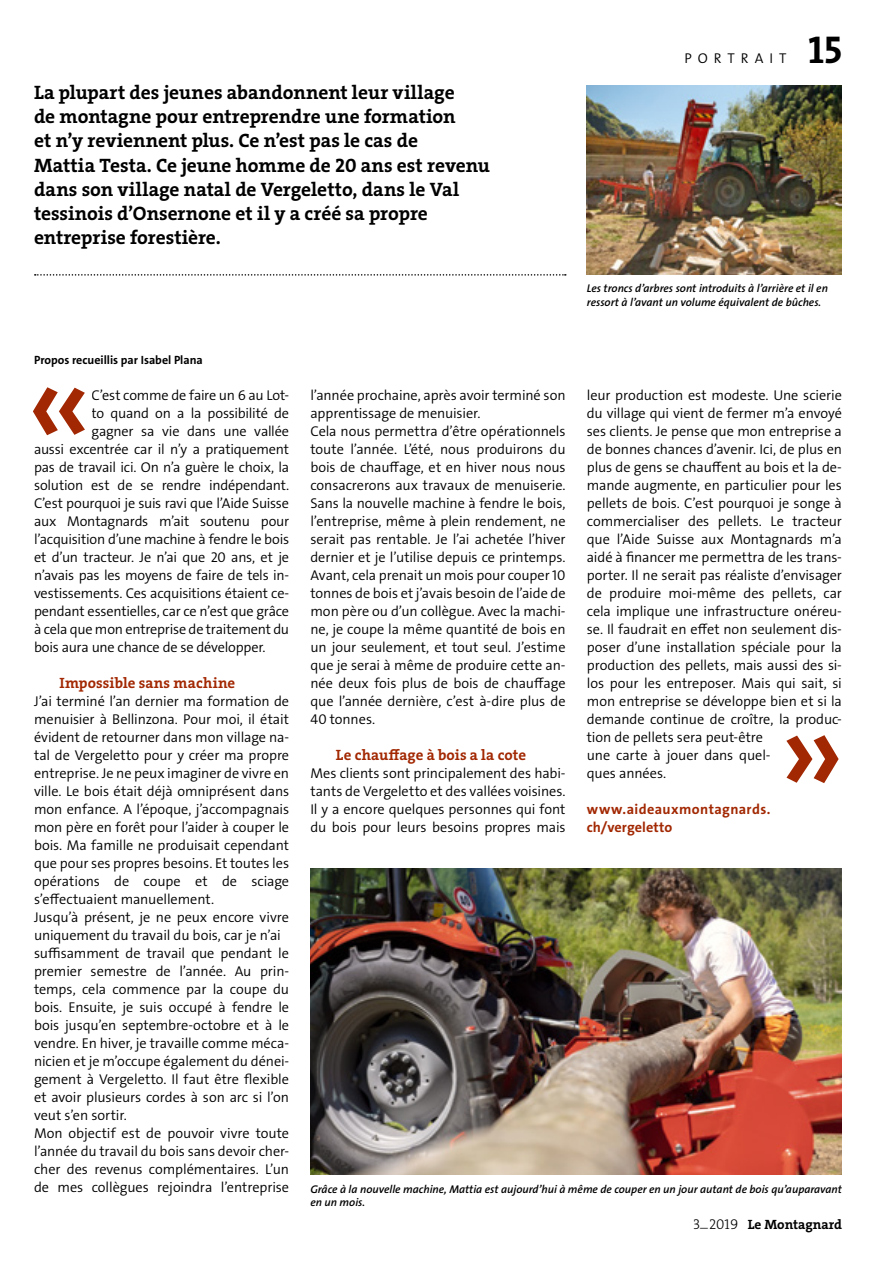
<style>
.page{position:relative;width:893px;height:1263px;background:#fff}
.page>*{position:absolute;margin:0;border:0;box-sizing:border-box;transform-origin:0 0}
.t1{font:128.25px "The Serif LP6 Se Bld";color:#a22803}
.t2{font:39px "The Serif LP7 Bld";color:#000}
.t3{font:19.5px/24px "The Serif LP7 Bld";letter-spacing:-.005em;color:#000}
.t4{font:15px "The Serif LP7 Bld";letter-spacing:.01em;color:#a22803}
.t5{font:14.25px/18px "The Sans LP4 Se Lig";letter-spacing:-.005em;color:#000}
.t6{font:14.25px/18px "The Sans LP7 Bld";letter-spacing:.025em;color:#a22803}
.t7{font:14.25px "The Sans LP4 Se Lig";letter-spacing:.415em;color:#000}
.t8{font:13.5px "The Serif LP7 Bld";color:#000}
.t9{font:12px "The Sans LP7 Bld";color:#000}
.t10{font:11.25px/13.5px "The Sans LP6 Se Bld IT";color:#000}
.s1{font-family:"The Serif LP3 Lig";font-size:14.25px}
</style>
<div class="page">
<img style="left:587px;top:85px;width:255px;height:189px">
<img style="left:310px;top:868px;width:532px;height:306px">
<svg style="left:35px;top:274px;width:531px;height:2px"></svg>
<p class="t3" style="left:34px;top:81px;width:457px">La plupart des jeunes abandonnent leur village<br>de montagne pour entreprendre une formation<br>et n’y reviennent plus. Ce n’est pas le cas de<br>Mattia Testa. Ce jeune homme de 20 ans est revenu dans son village natal de Vergeletto, dans le Val tessinois d’Onsernone et il y a créé sa propre entreprise forestière.</p>
<p class="t7" style="left:684px;top:49px;width:104px">PORTRAIT</p>
<h2 class="t2" style="left:808px;top:24px;width:35px">15</h2>
<p class="t10" style="left:587px;top:282px;width:243px">Les troncs d’arbres sont introduits à l’arrière et il en ressort à l’avant un volume équivalent de bûches.</p>
<p class="t9" style="left:34px;top:353px;width:170px">Propos recueillis par Isabel Plana</p>
<p class="t5" style="left:92px;top:387px;width:199px">C’est comme de faire un 6 au Lot-</p>
<p class="t5" style="left:92px;top:405px;width:199px">to quand on a la possibilité de</p>
<p class="t5" style="left:92px;top:423px;width:199px">gagner sa vie dans une vallée</p>
<p class="t5" style="left:34px;top:441px;width:257px">aussi excentrée car il n’y a pratiquement</p>
<p class="t5" style="left:34px;top:459px;width:257px">pas de travail ici. On n’a guère le choix, la</p>
<p class="t5" style="left:34px;top:477px;width:257px">solution est de se rendre indépendant.</p>
<p class="t5" style="left:34px;top:495px;width:257px">C’est pourquoi je suis ravi que l’Aide Suisse</p>
<p class="t5" style="left:34px;top:513px;width:257px">aux Montagnards m’ait soutenu pour</p>
<p class="t5" style="left:34px;top:531px;width:257px">l’acquisition d’une machine à fendre le bois</p>
<p class="t5" style="left:34px;top:549px;width:257px">et d’un tracteur. Je n’ai que 20 ans, et je</p>
<p class="t5" style="left:34px;top:567px;width:257px">n’avais pas les moyens de faire de tels in-</p>
<p class="t5" style="left:34px;top:585px;width:257px">vestissements. Ces acquisitions étaient ce-</p>
<p class="t5" style="left:34px;top:603px;width:257px">pendant essentielles, car ce n’est que grâce</p>
<p class="t5" style="left:34px;top:621px;width:257px">à cela que mon entreprise de traitement du</p>
<p class="t5" style="left:34px;top:639px;width:233px">bois aura une chance de se développer.</p>
<p class="t4" style="left:60px;top:673px;width:177px">Impossible sans machine</p>
<p class="t5" style="left:34px;top:693px;width:257px">J’ai terminé l’an dernier ma formation de menuisier à Bellinzona. Pour moi, il était évident de retourner dans mon village na&shy;tal de Vergeletto pour y créer ma propre entreprise. Je ne peux imaginer de vivre en ville. Le bois était déjà omniprésent dans mon enfance. A l’époque, j’accompagnais mon père en forêt pour l’aider à couper le bois. Ma famille ne produisait cependant que pour ses propres besoins. Et toutes les opérations de coupe et de sciage s’effectuaient manuellement.<br>Jusqu’à présent, je ne peux encore vivre uniquement du travail du bois, car je n’ai suffisamment de travail que pendant le premier semestre de l’année. Au prin&shy;temps, cela commence par la coupe du bois. Ensuite, je suis occupé à fendre le bois jusqu’en septembre-octobre et à le vendre. En hiver, je travaille comme méca&shy;nicien et je m’occupe également du dénei&shy;gement à Vergeletto. Il faut être flexible et avoir plusieurs cordes à son arc si l’on veut s’en sortir.<br>Mon objectif est de pouvoir vivre toute l’année du travail du bois sans devoir cher&shy;cher des revenus complémentaires. L’un de mes collègues rejoindra l’entreprise</p>
<h1 class="t1" style="left:27px;top:321px;width:68px">«</h1>
<p class="t5" style="left:310px;top:387px;width:257px">l’année prochaine, après avoir terminé son apprentissage de menuisier.<br>Cela nous permettra d’être opérationnels toute l’année. L’été, nous produirons du bois de chauffage, et en hiver nous nous consacrerons aux travaux de menuiserie.<br>Sans la nouvelle machine à fendre le bois, l’entreprise, même à plein rendement, ne serait pas rentable. Je l’ai achetée l’hiver dernier et je l’utilise depuis ce printemps.<br>Avant, cela prenait un mois pour couper 10 tonnes de bois et j’avais besoin de l’aide de mon père ou d’un collègue. Avec la machi&shy;ne, je coupe la même quantité de bois en un jour seulement, et tout seul. J’estime que je serai à même de produire cette an&shy;née deux fois plus de bois de chauffage que l’année dernière, c’est à-dire plus de 40 tonnes.</p>
<p class="t4" style="left:336px;top:745px;width:192px">Le chauffage à bois a la cote</p>
<p class="t5" style="left:310px;top:765px;width:257px;text-align:justify">Mes clients sont principalement des habi&shy;tants de Vergeletto et des vallées voisines.<br>Il y a encore quelques personnes qui font du bois pour leurs besoins propres mais</p>
<p class="t5" style="left:587px;top:387px;width:257px">leur production est modeste. Une scierie du village qui vient de fermer m’a envoyé ses clients. Je pense que mon entreprise a de bonnes chances d’avenir. Ici, de plus en plus de gens se chauffent au bois et la de&shy;mande augmente, en particulier pour les pellets de bois. C’est pourquoi je songe à commercialiser des pellets. Le tracteur que l’Aide Suisse aux Montagnards m’a aidé à financer me permettra de les trans&shy;porter. Il ne serait pas réaliste d’envisager de produire moi-même des pellets, car cela implique une infrastructure onéreu&shy;se. Il faudrait en effet non seulement dis&shy;poser d’une installation spéciale pour la production des pellets, mais aussi des si&shy;los pour les entreposer. Mais qui sait, si mon entreprise se développe bien et si la demande continue de croître, la produc&shy;tion de pellets sera peut-être<br>une carte à jouer dans quel-<br>ques années.</p>
<p class="t6" style="left:587px;top:801px;width:185px">www.aideauxmontagnards. ch/vergeletto</p>
<h1 class="t1" style="left:778px;top:669px;width:68px">»</h1>
<p class="t10" style="left:310px;top:1182px;width:533px">Grâce à la nouvelle machine, Mattia est aujourd’hui à même de couper en un jour autant de bois qu’auparavant en un mois.</p>
<p class="t8" style="left:693px;top:1215px;width:150px"><span class="s1">3</span><sup>_</sup><span class="s1">2019</span> Le Montagnard</p>
</div>
